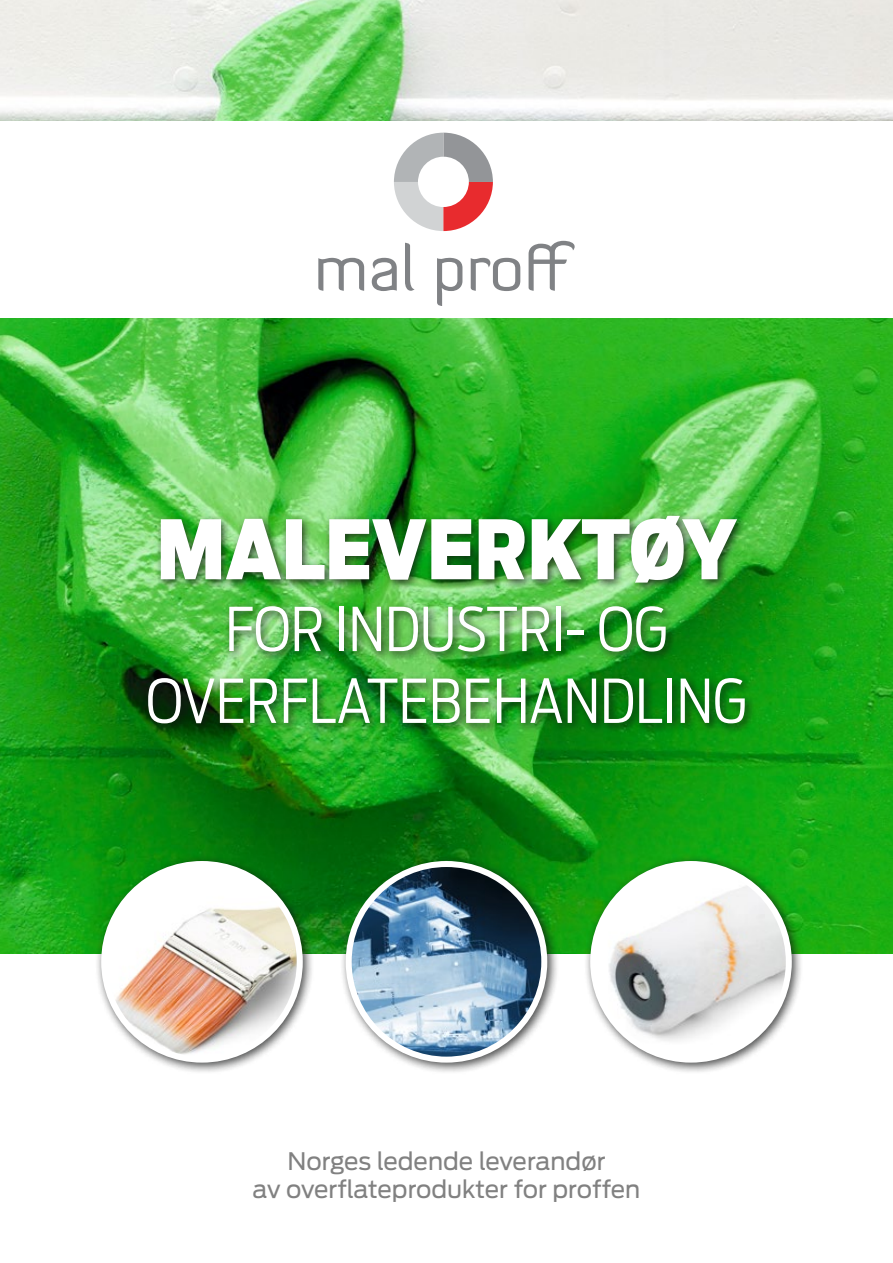
<style>
.page{position:relative;width:893px;height:1263px;background:#fff}
.page>*{position:absolute;margin:0;border:0;box-sizing:border-box;transform-origin:0 0}
.t1{font:900 81px "Antenna Cond";color:#fff}
.t2{font:300 59.85px/71.8px "Antenna Cond";color:#fff;text-align:center}
.t3{font:24px/28.8px "Antenna";color:#818181;text-align:center}
</style>
<div class="page">
<img style="left:0;top:0;width:893px;height:953px">
<div style="left:95px;top:855px;width:220px;height:220px;background:#111212;opacity:.75"></div>
<img style="left:104px;top:864px;width:196px;height:195px;border-radius:98px">
<div style="left:101px;top:861px;width:202px;height:201px;border:6px solid #fff;border-radius:50%"></div>
<div style="left:340px;top:855px;width:219px;height:220px;background:#111212;opacity:.75"></div>
<img style="left:349px;top:864px;width:194px;height:195px">
<div style="left:346px;top:861px;width:201px;height:201px;border:6px solid #fff;border-radius:50%"></div>
<div style="left:584px;top:855px;width:220px;height:220px;background:#111212;opacity:.75"></div>
<img style="left:593px;top:864px;width:196px;height:195px;border-radius:98px">
<div style="left:590px;top:861px;width:202px;height:201px;border:6px solid #fff;border-radius:50%"></div>
<div style="left:143px;top:511px;width:613px;height:223px;background:#111212;opacity:.75"></div>
<div style="left:0;top:121px;width:893px;height:196px;background:#fff"></div>
<svg style="left:394px;top:133px;width:99px;height:98px"></svg>
<svg style="left:318px;top:258px;width:46px;height:33px"></svg>
<svg style="left:372px;top:258px;width:25px;height:33px"></svg>
<svg style="left:405px;top:243px;width:10px;height:48px"></svg>
<svg style="left:437px;top:258px;width:25px;height:48px"></svg>
<svg style="left:471px;top:258px;width:49px;height:33px"></svg>
<svg style="left:529px;top:241px;width:46px;height:50px"></svg>
<h1 class="t1" style="left:156px;top:501px;width:581px">MALEVERKTØY</h1>
<h2 class="t2" style="left:146px;top:594px;width:602px">FOR INDUSTRI- OG<br>OVERFLATEBEHANDLING</h2>
<p class="t3" style="left:253px;top:1146px;width:389px">Norges ledende leverandør<br>av overflateprodukter for proffen</p>
</div>
